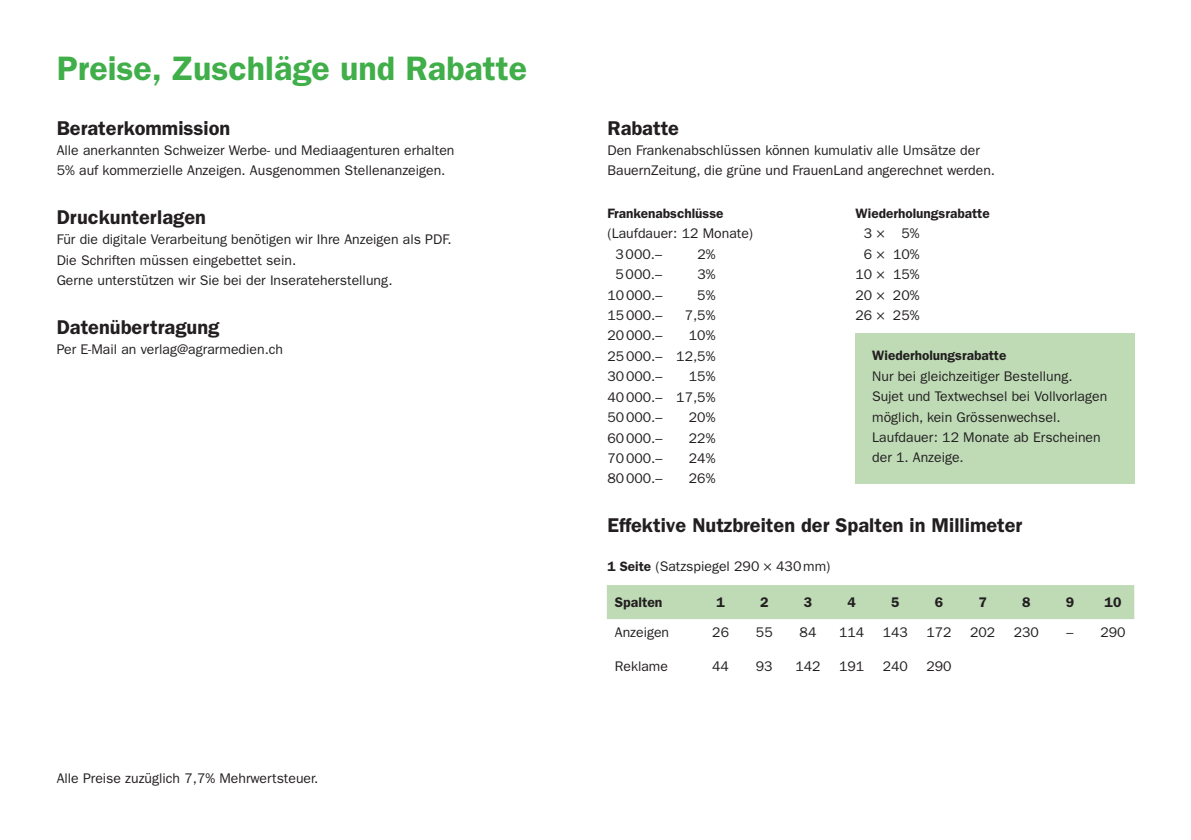
<style>
.page{position:relative;width:1191px;height:840px;background:#fff}
.page>*{position:absolute;margin:0;border:0;box-sizing:border-box;transform-origin:0 0}
.t1{font:600 34px "ITC Franklin Gothic Std";color:#40ae49}
.t2{font:600 20px "ITC Franklin Gothic Std";color:#231f20}
.t3{font:14px/20.4px "ITC Franklin Gothic Std";color:#231f20}
.t4{font:600 14px "ITC Franklin Gothic Std";color:#231f20}
.t5{font:600 13.6px "ITC Franklin Gothic Std";color:#231f20}
.s1{font-weight:600;font-size:13.6px}
</style>
<div class="page">
<div style="left:855px;top:333px;width:279px;height:150px;background:#bedbb6"></div>
<div style="left:607px;top:585px;width:527px;height:33px;background:#bedbb6"></div>
<h1 class="t1" style="left:57px;top:48px;width:472px">Preise, Zuschläge und Rabatte</h1>
<h2 class="t2" style="left:57px;top:116px;width:175px">Beraterkommission</h2>
<p class="t3" style="left:57px;top:140px;width:399px">Alle anerkannten Schweizer Werbe- und Mediaagenturen erhalten<br>5% auf kommerzielle Anzeigen. Ausgenommen Stellenanzeigen.</p>
<h2 class="t2" style="left:57px;top:205px;width:151px">Druckunterlagen</h2>
<p class="t3" style="left:57px;top:229px;width:396px">Für die digitale Verarbeitung benötigen wir Ihre Anzeigen als PDF.<br>Die Schriften müssen eingebettet sein.<br>Gerne unterstützen wir Sie bei der Inserateherstellung.</p>
<h2 class="t2" style="left:57px;top:315px;width:164px">Datenübertragung</h2>
<p class="t3" style="left:57px;top:339px;width:228px">Per E-Mail an verlag@agrarmedien.ch</p>
<p class="t3" style="left:57px;top:768px;width:263px">Alle Preise zuzüglich 7,7% Mehrwertsteuer.</p>
<h2 class="t2" style="left:607px;top:116px;width:73px">Rabatte</h2>
<p class="t3" style="left:607px;top:140px;width:389px">Den Frankenabschlüssen können kumulativ alle Umsätze der<br>BauernZeitung, die grüne und FrauenLand angerechnet werden.</p>
<p class="t5" style="left:607px;top:205px;width:118px">Frankenabschlüsse</p>
<p class="t5" style="left:855px;top:205px;width:136px">Wiederholungsrabatte</p>
<p class="t3" style="left:607px;top:223px;width:147px">(Laufdauer: 12 Monate)</p>
<p class="t3" style="left:864px;top:223px;width:57px">3 × 5%</p>
<p class="t3" style="left:615px;top:244px;width:48px">3 000.–</p>
<p class="t3" style="left:697px;top:244px;width:20px">2%</p>
<p class="t3" style="left:864px;top:244px;width:57px">6 × 10%</p>
<p class="t3" style="left:615px;top:264px;width:48px">5 000.–</p>
<p class="t3" style="left:697px;top:264px;width:20px">3%</p>
<p class="t3" style="left:855px;top:264px;width:65px">10 × 15%</p>
<p class="t3" style="left:607px;top:284px;width:56px">10 000.–</p>
<p class="t3" style="left:697px;top:284px;width:20px">5%</p>
<p class="t3" style="left:855px;top:284px;width:65px">20 × 20%</p>
<p class="t3" style="left:607px;top:305px;width:56px">15 000.–</p>
<p class="t3" style="left:684px;top:305px;width:32px">7,5%</p>
<p class="t3" style="left:855px;top:305px;width:65px">26 × 25%</p>
<p class="t3" style="left:607px;top:325px;width:56px">20 000.–</p>
<p class="t3" style="left:607px;top:325px;width:109px;text-align:justify;text-indent:81px">10% 25 000.– 12,5% 30 000.–</p>
<p class="t5" style="left:872px;top:347px;width:136px">Wiederholungsrabatte</p>
<p class="t3" style="left:872px;top:365px;width:236px">Nur bei gleichzeitiger Bestellung.<br>Sujet und Textwechsel bei Vollvorlagen möglich, kein Grössenwechsel.<br>Laufdauer: 12 Monate ab Erscheinen der 1. Anzeige.</p>
<p class="t3" style="left:607px;top:366px;width:109px;text-align:justify;text-indent:81px">15% 40 000.– 17,5% 50 000.–</p>
<p class="t3" style="left:689px;top:407px;width:28px">20%</p>
<p class="t3" style="left:607px;top:427px;width:56px">60 000.–</p>
<p class="t3" style="left:689px;top:427px;width:28px">22%</p>
<p class="t3" style="left:607px;top:448px;width:56px">70 000.–</p>
<p class="t3" style="left:689px;top:448px;width:28px">24%</p>
<p class="t3" style="left:607px;top:468px;width:56px">80 000.–</p>
<p class="t3" style="left:689px;top:468px;width:28px">26%</p>
<h2 class="t2" style="left:607px;top:513px;width:416px">Effektive Nutzbreiten der Spalten in Millimeter</h2>
<p class="t3" style="left:607px;top:556px;width:224px"><span class="s1">1 Seite</span> (Satzspiegel 290 × 430 mm)</p>
<p class="t4" style="left:615px;top:593px;width:49px">Spalten</p>
<p class="t4" style="left:716px;top:593px;width:10px">1</p>
<p class="t4" style="left:760px;top:593px;width:10px">2</p>
<p class="t4" style="left:804px;top:593px;width:10px">3</p>
<p class="t4" style="left:847px;top:593px;width:10px">4</p>
<p class="t4" style="left:891px;top:593px;width:10px">5</p>
<p class="t4" style="left:934px;top:593px;width:10px">6</p>
<p class="t4" style="left:978px;top:593px;width:10px">7</p>
<p class="t4" style="left:1022px;top:593px;width:10px">8</p>
<p class="t4" style="left:1065px;top:593px;width:10px">9</p>
<p class="t4" style="left:1104px;top:593px;width:18px">10</p>
<p class="t3" style="left:615px;top:621px;width:56px">Anzeigen</p>
<p class="t3" style="left:712px;top:621px;width:18px">26</p>
<p class="t3" style="left:756px;top:621px;width:18px">55</p>
<p class="t3" style="left:799px;top:621px;width:18px">84</p>
<p class="t3" style="left:839px;top:621px;width:27px">114</p>
<p class="t3" style="left:882px;top:621px;width:27px">143</p>
<p class="t3" style="left:926px;top:621px;width:27px">172</p>
<p class="t3" style="left:970px;top:621px;width:27px">202</p>
<p class="t3" style="left:1013px;top:621px;width:27px">230</p>
<p class="t3" style="left:1066px;top:621px;width:61px">– 290</p>
<p class="t3" style="left:615px;top:655px;width:55px">Reklame</p>
<p class="t3" style="left:712px;top:655px;width:18px">44</p>
<p class="t3" style="left:756px;top:655px;width:18px">93</p>
<p class="t3" style="left:795px;top:655px;width:27px">142</p>
<p class="t3" style="left:839px;top:655px;width:27px">191</p>
<p class="t3" style="left:882px;top:655px;width:27px">240</p>
<p class="t3" style="left:926px;top:655px;width:27px">290</p>
</div>
